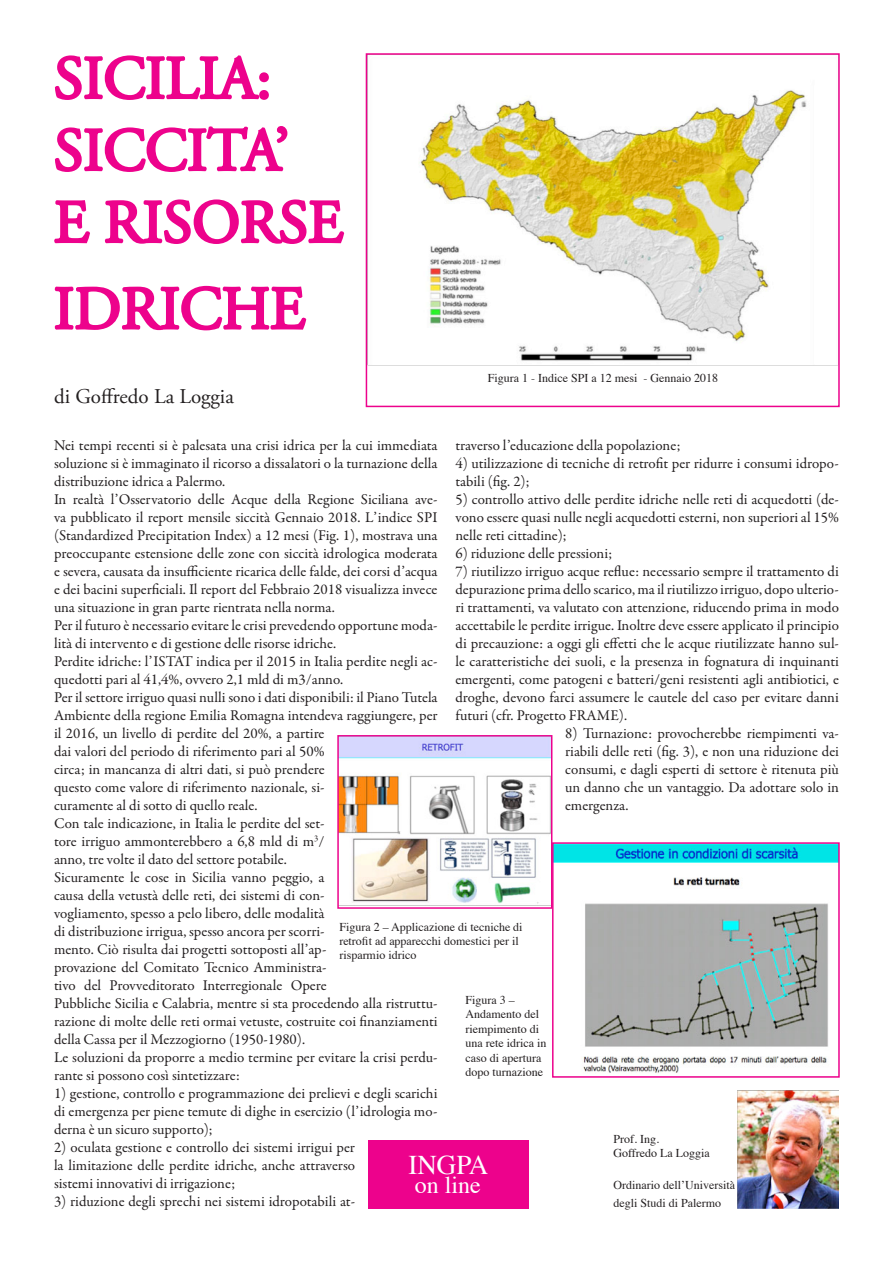
<style>
.page{position:relative;width:893px;height:1263px;background:#fff}
.page>*{position:absolute;margin:0;border:0;box-sizing:border-box;transform-origin:0 0}
.t1{font:60px "Adobe Garamond Pro";color:#ed028c}
.t2{font:27px "Times";color:#fff}
.t3{font:24px "Times";color:#fff}
.t4{font:21px "Adobe Garamond Pro";color:#231f20}
.t5{font:15px/18px "Garamond Premr Pro";color:#231f20;text-align:justify}
.t6{font:12px/14.4px "Times";color:#231f20}
</style>
<div class="page">
<svg style="left:54px;top:55px;width:215px;height:45px"></svg>
<svg style="left:54px;top:126px;width:234px;height:46px"></svg>
<svg style="left:54px;top:200px;width:36px;height:44px"></svg>
<svg style="left:104px;top:199px;width:241px;height:45px"></svg>
<svg style="left:54px;top:285px;width:253px;height:46px"></svg>
<div style="left:368px;top:1141px;width:160px;height:68px;background:#ed028c"></div>
<img style="left:737px;top:1091px;width:102px;height:118px">
<img style="left:419px;top:90px;width:388px;height:271px">
<div style="left:366px;top:53px;width:474px;height:354px;border:2px solid #ed028c"></div>
<img style="left:340px;top:738px;width:209px;height:166px">
<div style="left:337px;top:735px;width:215px;height:174px;border:2px solid #ed028c"></div>
<img style="left:555px;top:845px;width:282px;height:228px">
<div style="left:552px;top:842px;width:288px;height:236px;border:2px solid #ed028c"></div>
<p class="t1" style="left:54px;top:42px;width:219px">SICILIA:</p>
<p class="t1" style="left:54px;top:114px;width:237px">SICCITA’</p>
<p class="t1" style="left:54px;top:186px;width:291px">E RISORSE</p>
<p class="t1" style="left:54px;top:273px;width:253px">IDRICHE</p>
<p class="t4" style="left:54px;top:383px;width:181px">di Goffredo La Loggia</p>
<p class="t6" style="left:488px;top:370px;width:232px">Figura 1 - Indice SPI a 12 mesi - Gennaio 2018</p>
<p class="t5" style="left:54px;top:437px;width:385px">Nei tempi recenti si è palesata una crisi idrica per la cui immediata soluzione si è immaginato il ricorso a dissalatori o la turnazione della distribuzione idrica a Palermo.</p>
<p class="t5" style="left:54px;top:491px;width:385px">In realtà l’Osservatorio delle Acque della Regione Siciliana ave&shy;va pubblicato il report mensile siccità Gennaio 2018. L’indice SPI (Standardized Precipitation Index) a 12 mesi (Fig. 1), mostrava una preoccupante estensione delle zone con siccità idrologica moderata e severa, causata da insufficiente ricarica delle falde, dei corsi d’acqua e dei bacini superficiali. Il report del Febbraio 2018 visualizza invece una situazione in gran parte rientrata nella norma.</p>
<p class="t5" style="left:54px;top:617px;width:385px">Per il futuro è necessario evitare le crisi prevedendo opportune moda&shy;lità di intervento e di gestione delle risorse idriche.</p>
<p class="t5" style="left:54px;top:653px;width:385px">Perdite idriche: l’ISTAT indica per il 2015 in Italia perdite negli ac&shy;quedotti pari al 41,4%, ovvero 2,1 mld di m3/anno.</p>
<p class="t5" style="left:54px;top:689px;width:385px;text-align:left">Per il settore irriguo quasi nulli sono i dati disponibili: il Piano Tutela Ambiente della regione Emilia Romagna intendeva raggiungere, per il 2016, un livello di perdite del 20%, a partire<br>dai valori del periodo di riferimento pari al 50%<br>circa; in mancanza di altri dati, si può prendere<br>questo come valore di riferimento nazionale, si-<br>curamente al di sotto di quello reale.</p>
<p class="t5" style="left:54px;top:815px;width:272px">Con tale indicazione, in Italia le perdite del set&shy;tore irriguo ammonterebbero a 6,8 mld di m<sup>3</sup>/ anno, tre volte il dato del settore potabile.</p>
<p class="t5" style="left:54px;top:869px;width:385px;text-align:left">Sicuramente le cose in Sicilia vanno peggio, a<br>causa della vetustà delle reti, dei sistemi di con-<br>vogliamento, spesso a pelo libero, delle modalità<br>di distribuzione irrigua, spesso ancora per scorri-<br>mento. Ciò risulta dai progetti sottoposti all’ap-<br>provazione del Comitato Tecnico Amministra-<br>tivo del Provveditorato Interregionale Opere<br>Pubbliche Sicilia e Calabria, mentre si sta procedendo alla ristruttu&shy;razione di molte delle reti ormai vetuste, costruite coi finanziamenti della Cassa per il Mezzogiorno (1950-1980).</p>
<p class="t5" style="left:54px;top:1049px;width:385px">Le soluzioni da proporre a medio termine per evitare la crisi perdu&shy;rante si possono così sintetizzare:</p>
<p class="t5" style="left:54px;top:1085px;width:385px">1) gestione, controllo e programmazione dei prelievi e degli scarichi di emergenza per piene temute di dighe in esercizio (l’idrologia mo&shy;derna è un sicuro supporto);</p>
<p class="t5" style="left:54px;top:1139px;width:303px">2) oculata gestione e controllo dei sistemi irrigui per la limitazione delle perdite idriche, anche attraverso sistemi innovativi di irrigazione;</p>
<p class="t5" style="left:54px;top:1193px;width:303px">3) riduzione degli sprechi nei sistemi idropotabili at-</p>
<p class="t5" style="left:455px;top:437px;width:226px">traverso l’educazione della popolazione;</p>
<p class="t5" style="left:455px;top:455px;width:385px">4) utilizzazione di tecniche di retrofit per ridurre i consumi idropo&shy;tabili (fig. 2);</p>
<p class="t5" style="left:455px;top:491px;width:385px">5) controllo attivo delle perdite idriche nelle reti di acquedotti (de&shy;vono essere quasi nulle negli acquedotti esterni, non superiori al 15% nelle reti cittadine);</p>
<p class="t5" style="left:455px;top:545px;width:158px">6) riduzione delle pressioni;</p>
<p class="t5" style="left:455px;top:563px;width:385px">7) riutilizzo irriguo acque reflue: necessario sempre il trattamento di depurazione prima dello scarico, ma il riutilizzo irriguo, dopo ulterio&shy;ri trattamenti, va valutato con attenzione, riducendo prima in modo accettabile le perdite irrigue. Inoltre deve essere applicato il principio di precauzione: a oggi gli effetti che le acque riutilizzate hanno sul&shy;le caratteristiche dei suoli, e la presenza in fognatura di inquinanti emergenti, come patogeni e batteri/geni resistenti agli antibiotici, e droghe, devono farci assumere le cautele del caso per evitare danni futuri (cfr. Progetto FRAME).</p>
<p class="t5" style="left:565px;top:725px;width:275px">8) Turnazione: provocherebbe riempimenti va&shy;riabili delle reti (fig. 3), e non una riduzione dei consumi, e dagli esperti di settore è ritenuta più un danno che un vantaggio. Da adottare solo in emergenza.</p>
<p class="t6" style="left:339px;top:918px;width:185px">Figura 2 – Applicazione di tecniche di retrofit ad apparecchi domestici per il risparmio idrico</p>
<p class="t6" style="left:466px;top:992px;width:82px">Figura 3 –<br>Andamento del riempimento di una rete idrica in caso di apertura dopo turnazione</p>
<p class="t6" style="left:613px;top:1130px;width:47px">Prof. Ing.</p>
<p class="t6" style="left:613px;top:1145px;width:98px">Goffredo La Loggia</p>
<p class="t6" style="left:613px;top:1175px;width:123px;line-height:18px">Ordinario dell’Università degli Studi di Palermo</p>
<p class="t2" style="left:408px;top:1139px;width:82px">INGPA</p>
<p class="t3" style="left:415px;top:1163px;width:67px">on line</p>
</div>
